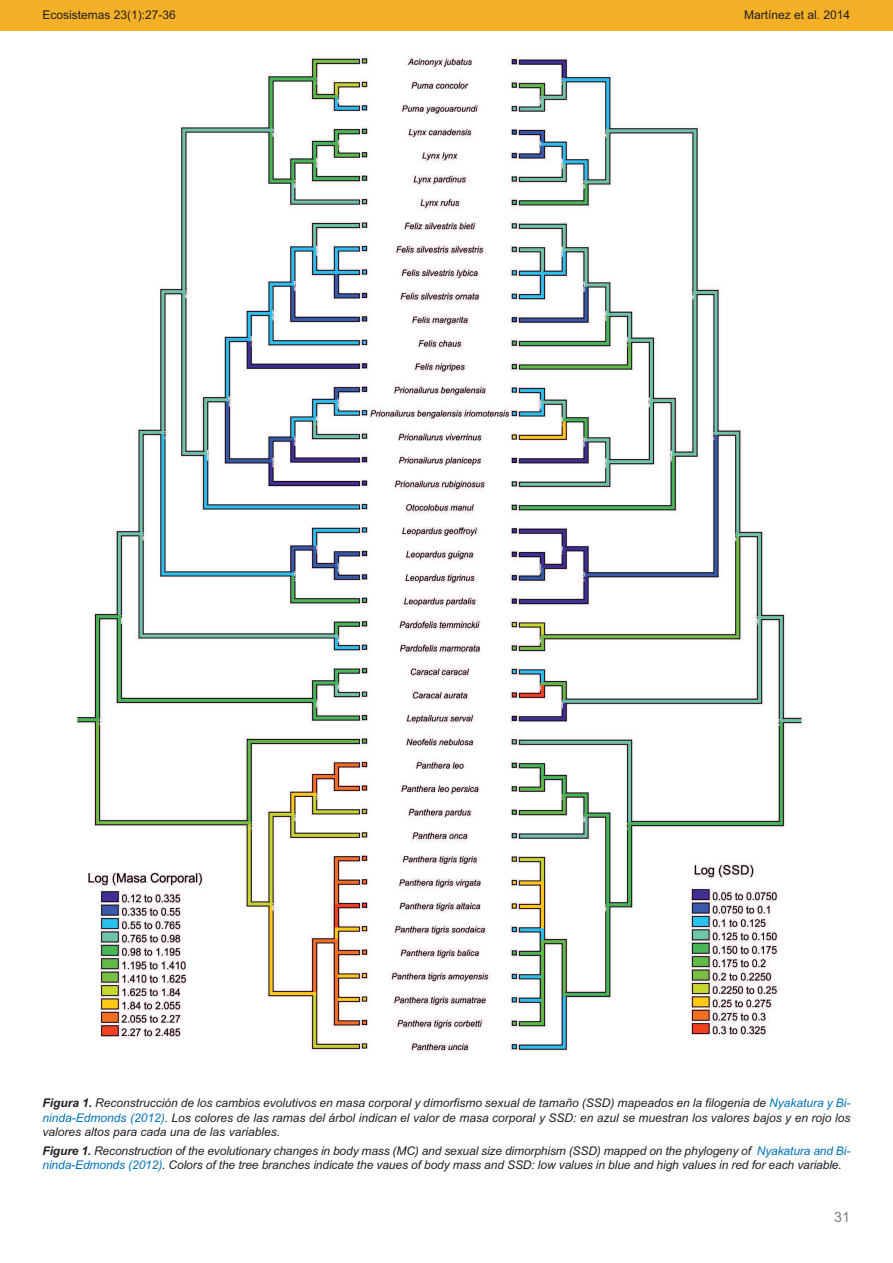
<style>
.page{position:relative;width:893px;height:1263px;background:#fff}
.page>*{position:absolute;margin:0;border:0;box-sizing:border-box;transform-origin:0 0}
.t1{font:14.25px "Arial";color:#7f7e7c}
.t2{font:italic 12px/14.4px "Arial";letter-spacing:-.01em;color:#231f20;text-align:justify}
.t3{font:12px "Arial";color:#231f20}
.s1{font-weight:700}
.s2{color:#0072ba}
</style>
<div class="page">
<div style="left:0;top:0;width:893px;height:30px;background:#f4b027"></div>
<img style="left:77px;top:54px;width:726px;height:998px">
<p class="t3" style="left:43px;top:7px;width:135px">Ecosistemas 23(1):27-36</p>
<p class="t3" style="left:744px;top:7px;width:108px">Martínez et al. 2014</p>
<p class="t2" style="left:43px;top:1096px;width:809px"><span class="s1">Figura 1.</span> Reconstrucción de los cambios evolutivos en masa corporal y dimorfismo sexual de tamaño (SSD) mapeados en la filogenia de <span class="s2">Nyakatura y Bi&shy;ninda-Edmonds (2012)</span>. Los colores de las ramas del árbol indican el valor de masa corporal y SSD: en azul se muestran los valores bajos y en rojo los valores altos para cada una de las variables.</p>
<p class="t2" style="left:43px;top:1143px;width:809px"><span class="s1">Figure 1.</span> Reconstruction of the evolutionary changes in body mass (MC) and sexual size dimorphism (SSD) mapped on the phylogeny of <span class="s2">Nyakatura and Bi&shy;ninda-Edmonds (2012)</span>. Colors of the tree branches indicate the vaues of body mass and SSD: low values in blue and high values in red for each variable.</p>
<p class="t1" style="left:834px;top:1209px;width:17px">31</p>
</div>
